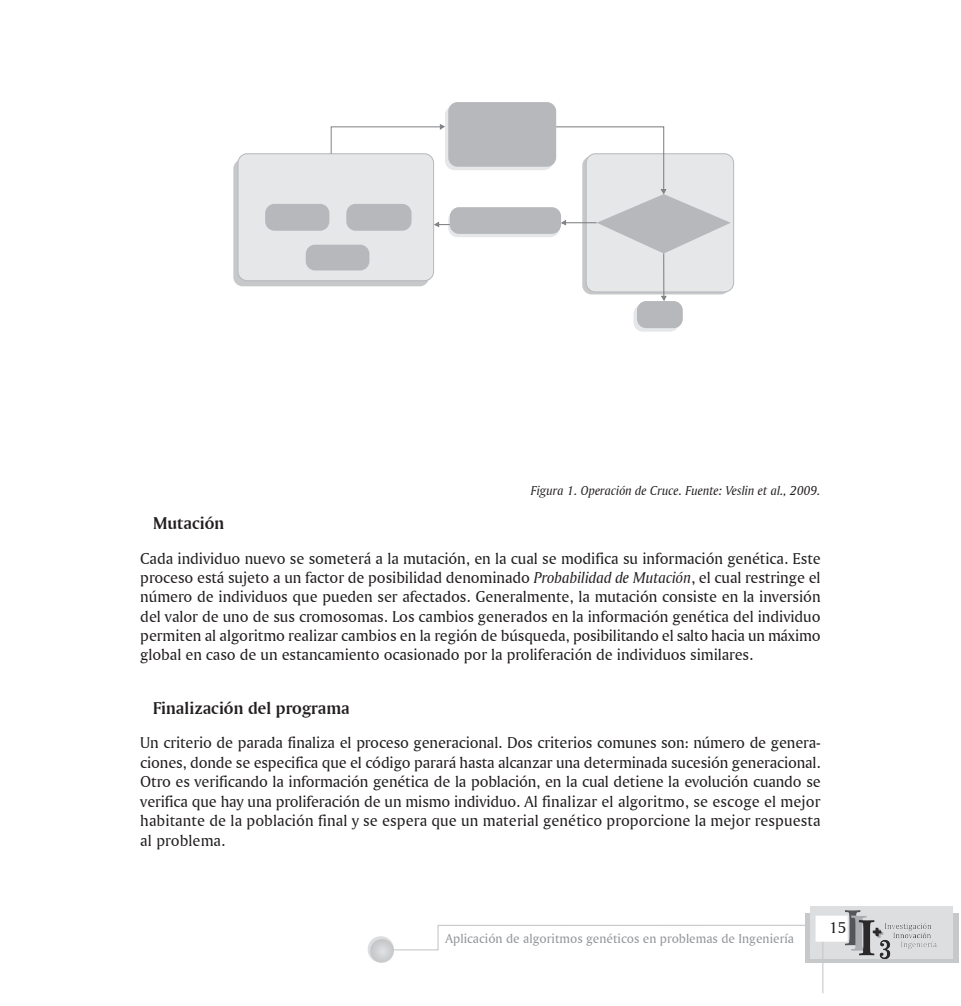
<style>
.page{position:relative;width:961px;height:1006px;background:#fff}
.page>*{position:absolute;margin:0;border:0;box-sizing:border-box;transform-origin:0 0}
.SANGRADO_TITULOS{font:18px "Amerigo BT Bold A";color:#231f20}
.parrafos{font:16.5px/19.4px "Amerigo BT Roman A";letter-spacing:-.005em;color:#231f20;text-align:justify}
.t1{font:13.5px "Amerigo BT Roman A";color:#939598}
.pie_de_esquema{font:13.5px "Amerigo BT Italic A";color:#231f20}
.s1{font-family:"Amerigo BT Italic A"}
</style>
<div class="page">
<svg style="left:394px;top:924px;width:411px;height:27px"></svg>
<div style="left:805px;top:913px;width:154px;height:50px;background:#c7c8ca"></div>
<div style="left:810px;top:906px;width:143px;height:53px;background:#dddee0"></div>
<img style="left:846px;top:910px;width:91px;height:49px">
<hr style="left:822px;top:925px;width:1px;height:68px;background:#c7c8ca">
<div style="left:816px;top:915px;width:32px;height:26px;background:#fff;border:2px solid #fff"></div>
<div style="left:368px;top:936px;width:26px;height:26px;background:#dcdddf;border-radius:50%"></div>
<div style="left:370px;top:939px;width:24px;height:23px;background:linear-gradient(to right,#cecfd1,#cfd0d2);border-radius:12px"></div>
<div style="left:233px;top:159px;width:196px;height:127px;background:#c7c8ca;border-radius:9px"></div>
<div style="left:238px;top:154px;width:196px;height:127px;background:#e6e7e9;border-radius:9px"></div>
<div style="left:238px;top:153px;width:196px;height:128px;border:1px solid #b7b8bb;border-radius:9px"></div>
<div style="left:448px;top:102px;width:108px;height:65px;background:#b7b8bb;border-radius:9px"></div>
<div style="left:586px;top:154px;width:148px;height:138px;background:#e6e7e9;border-radius:9px"></div>
<div style="left:586px;top:153px;width:148px;height:139px;border:1px solid #b7b8bb;border-radius:9px"></div>
<div style="left:633px;top:304px;width:46px;height:28px;background:#e6e7e9;border-radius:9px"></div>
<div style="left:637px;top:301px;width:46px;height:27px;background:#b7b8bb;border-radius:9px"></div>
<div style="left:265px;top:204px;width:64px;height:27px;background:#b7b8bb;border-radius:9px"></div>
<div style="left:346px;top:204px;width:66px;height:27px;background:#b7b8bb;border-radius:9px"></div>
<div style="left:306px;top:245px;width:63px;height:25px;background:#b7b8bb;border-radius:9px"></div>
<svg style="left:440px;top:126px;width:225px;height:169px"></svg>
<svg style="left:330px;top:124px;width:116px;height:30px"></svg>
<svg style="left:597px;top:188px;width:134px;height:65px"></svg>
<svg style="left:661px;top:295px;width:6px;height:6px"></svg>
<svg style="left:560px;top:219px;width:7px;height:7px"></svg>
<svg style="left:433px;top:221px;width:7px;height:6px"></svg>
<p class="pie_de_esquema" style="left:531px;top:482px;width:291px">Figura 1. Operación de Cruce. Fuente: Veslin et al., 2009.</p>
<p class="SANGRADO_TITULOS" style="left:153px;top:512px;width:73px">Mutación</p>
<p class="parrafos" style="left:140px;top:548px;width:682px">Cada individuo nuevo se someterá a la mutación, en la cual se modifica su información genética. Este proceso está sujeto a un factor de posibilidad denominado <span class="s1">Probabilidad de Mutación</span>, el cual restringe el número de individuos que pueden ser afectados. Generalmente, la mutación consiste en la inversión del valor de uno de sus cromosomas. Los cambios generados en la información genética del individuo permiten al algoritmo realizar cambios en la región de búsqueda, posibilitando el salto hacia un máximo global en caso de un estancamiento ocasionado por la proliferación de individuos similares.</p>
<p class="SANGRADO_TITULOS" style="left:153px;top:697px;width:198px">Finalización del programa</p>
<p class="parrafos" style="left:140px;top:733px;width:682px">Un criterio de parada finaliza el proceso generacional. Dos criterios comunes son: número de genera&shy;ciones, donde se especifica que el código parará hasta alcanzar una determinada sucesión generacional.<br>Otro es verificando la información genética de la población, en la cual detiene la evolución cuando se verifica que hay una proliferación de un mismo individuo. Al finalizar el algoritmo, se escoge el mejor habitante de la población final y se espera que un material genético proporcione la mejor respuesta al problema.</p>
<p class="t1" style="left:446px;top:930px;width:350px">Aplicación de algoritmos genéticos en problemas de Ingeniería</p>
<p class="parrafos" style="left:829px;top:917px;width:18px">15</p>
</div>
